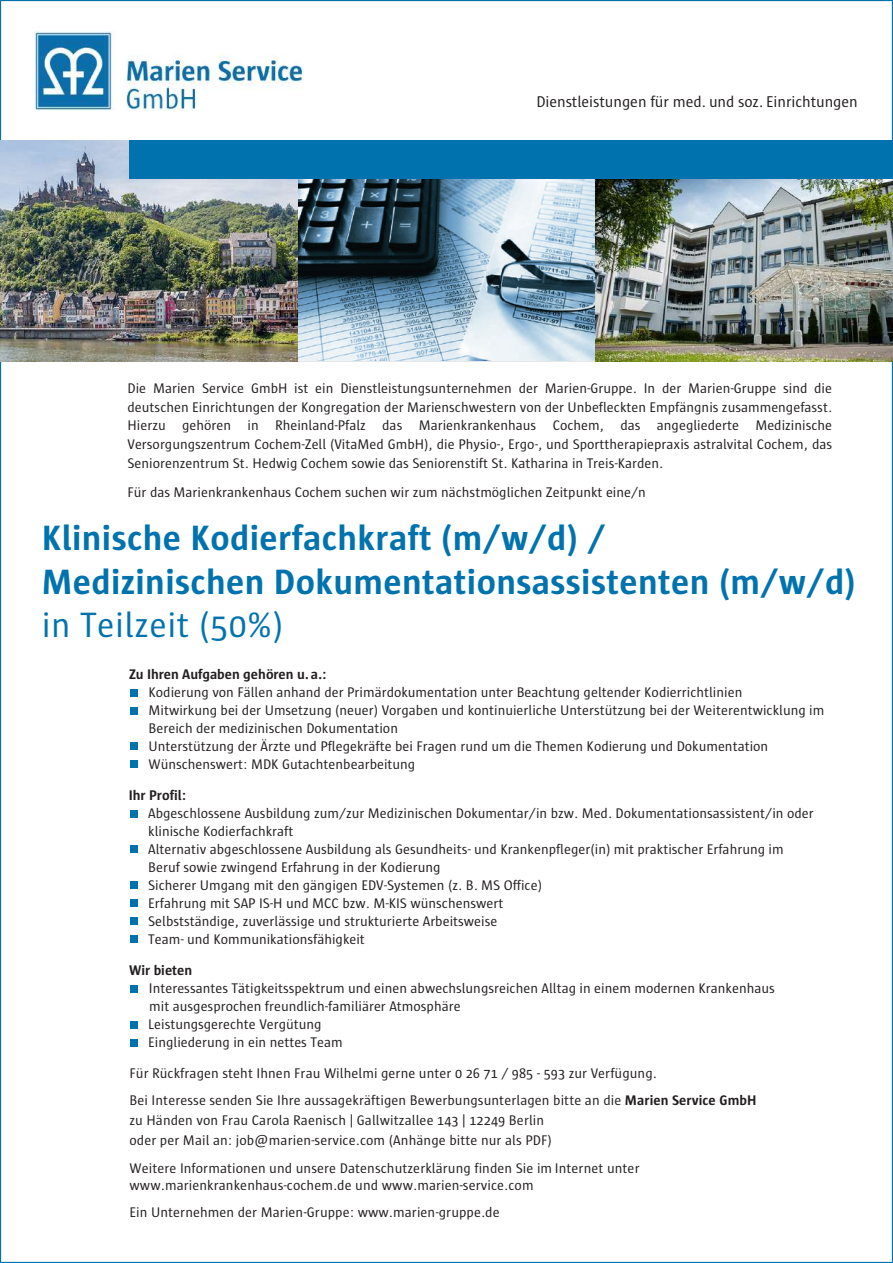
<style>
.page{position:relative;width:893px;height:1263px;background:#fff}
.page>*{position:absolute;margin:0;border:0;box-sizing:border-box;transform-origin:0 0}
.t1{font:700 36px/43.8px "Sun";letter-spacing:.01em;color:#0073ae}
.t2{font:36px "Sun";letter-spacing:.01em;color:#0073ae}
.t3{font:15.9px "Sun";letter-spacing:-.005em;color:#231f20}
.t4{font:14.25px/18px "Sun";color:#231f20}
.t5{font:700 14.25px "Sun";color:#231f20}
.s1{font-weight:700}
</style>
<div class="page">
<img style="left:298px;top:179px;width:297px;height:182px">
<img style="left:595px;top:179px;width:298px;height:182px">
<img style="left:0;top:140px;width:298px;height:221px">
<div style="left:129px;top:140px;width:764px;height:39px;background:#0073ae"></div>
<div style="left:130px;top:690px;width:7px;height:7px;background:#0073ae"></div>
<div style="left:130px;top:708px;width:7px;height:7px;background:#0073ae"></div>
<div style="left:130px;top:742px;width:7px;height:7px;background:#0073ae"></div>
<div style="left:130px;top:760px;width:7px;height:7px;background:#0073ae"></div>
<div style="left:130px;top:810px;width:7px;height:8px;background:#0073ae"></div>
<div style="left:130px;top:845px;width:7px;height:7px;background:#0073ae"></div>
<div style="left:130px;top:881px;width:7px;height:7px;background:#0073ae"></div>
<div style="left:130px;top:899px;width:7px;height:7px;background:#0073ae"></div>
<div style="left:130px;top:917px;width:7px;height:7px;background:#0073ae"></div>
<div style="left:130px;top:935px;width:7px;height:7px;background:#0073ae"></div>
<div style="left:130px;top:985px;width:7px;height:7px;background:#0073ae"></div>
<div style="left:130px;top:1021px;width:7px;height:7px;background:#0073ae"></div>
<div style="left:130px;top:1039px;width:7px;height:7px;background:#0073ae"></div>
<img style="left:34px;top:32px;width:269px;height:78px">
<p class="t3" style="left:536px;top:94px;width:323px">Dienstleistungen für med. und soz. Einrichtungen</p>
<p class="t4" style="left:128px;top:379px;width:706px;line-height:18.8px;text-align:justify">Die Marien Service GmbH ist ein Dienstleistungsunternehmen der Marien-Gruppe. In der Marien-Gruppe sind die deutschen Einrichtungen der Kongregation der Marienschwestern von der Unbefleckten Empfängnis zusammengefasst.<br>Hierzu gehören in Rheinland-Pfalz das Marienkrankenhaus Cochem, das angegliederte Medizinische Versorgungszentrum Cochem-Zell (VitaMed GmbH), die Physio-, Ergo-, und Sporttherapiepraxis astralvital Cochem, das Seniorenzentrum St. Hedwig Cochem sowie das Seniorenstift St. Katharina in Treis-Karden.</p>
<p class="t4" style="left:128px;top:483px;width:520px">Für das Marienkrankenhaus Cochem suchen wir zum nächstmöglichen Zeitpunkt eine/n</p>
<h1 class="t1" style="left:42px;top:517px;width:815px">Klinische Kodierfachkraft (m/w/d) /<br>Medizinischen Dokumentationsassistenten (m/w/d)</h1>
<h1 class="t2" style="left:42px;top:606px;width:243px">in Teilzeit (50%)</h1>
<p class="t5" style="left:129px;top:667px;width:199px">Zu Ihren Aufgaben gehören u. a.:</p>
<p class="t4" style="left:148px;top:683px;width:677px">Kodierung von Fällen anhand der Primärdokumentation unter Beachtung geltender Kodierrichtlinien<br>Mitwirkung bei der Umsetzung (neuer) Vorgaben und kontinuierliche Unterstützung bei der Weiterentwicklung im Bereich der medizinischen Dokumentation<br>Unterstützung der Ärzte und Pflegekräfte bei Fragen rund um die Themen Kodierung und Dokumentation Wünschenswert: MDK Gutachtenbearbeitung</p>
<p class="t5" style="left:129px;top:788px;width:59px">Ihr Profil:</p>
<p class="t4" style="left:148px;top:804px;width:667px">Abgeschlossene Ausbildung zum/zur Medizinischen Dokumentar/in bzw. Med. Dokumentationsassistent/in oder klinische Kodierfachkraft<br>Alternativ abgeschlossene Ausbildung als Gesundheits- und Krankenpfleger(in) mit praktischer Erfahrung im Beruf sowie zwingend Erfahrung in der Kodierung<br>Sicherer Umgang mit den gängigen EDV-Systemen (z. B. MS Office)<br>Erfahrung mit SAP IS-H und MCC bzw. M-KIS wünschenswert<br>Selbstständige, zuverlässige und strukturierte Arbeitsweise<br>Team- und Kommunikationsfähigkeit</p>
<p class="t5" style="left:129px;top:962px;width:65px">Wir bieten</p>
<p class="t4" style="left:148px;top:979px;width:628px">Interessantes Tätigkeitsspektrum und einen abwechslungsreichen Alltag in einem modernen Krankenhaus mit ausgesprochen freundlich-familiärer Atmosphäre<br>Leistungsgerechte Vergütung<br>Eingliederung in ein nettes Team</p>
<p class="t4" style="left:129px;top:1060px;width:629px;line-height:27.2px">Für Rückfragen steht Ihnen Frau Wilhelmi gerne unter 0 26 71 / 985 - 593 zur Verfügung.<br>Bei Interesse senden Sie Ihre aussagekräftigen Bewerbungsunterlagen bitte an die <span class="s1">Marien Service GmbH</span></p>
<p class="t4" style="left:129px;top:1111px;width:424px;line-height:20px">zu Händen von Frau Carola Raenisch | Gallwitzallee 143 | 12249 Berlin oder per Mail an: job@marien-service.com (Anhänge bitte nur als PDF)</p>
<p class="t4" style="left:129px;top:1159px;width:512px;line-height:17.1px">Weitere Informationen und unsere Datenschutzerklärung finden Sie im Internet unter www.marienkrankenhaus-cochem.de und www.marien-service.com</p>
<p class="t4" style="left:129px;top:1204px;width:372px">Ein Unternehmen der Marien-Gruppe: www.marien-gruppe.de</p>
</div>
